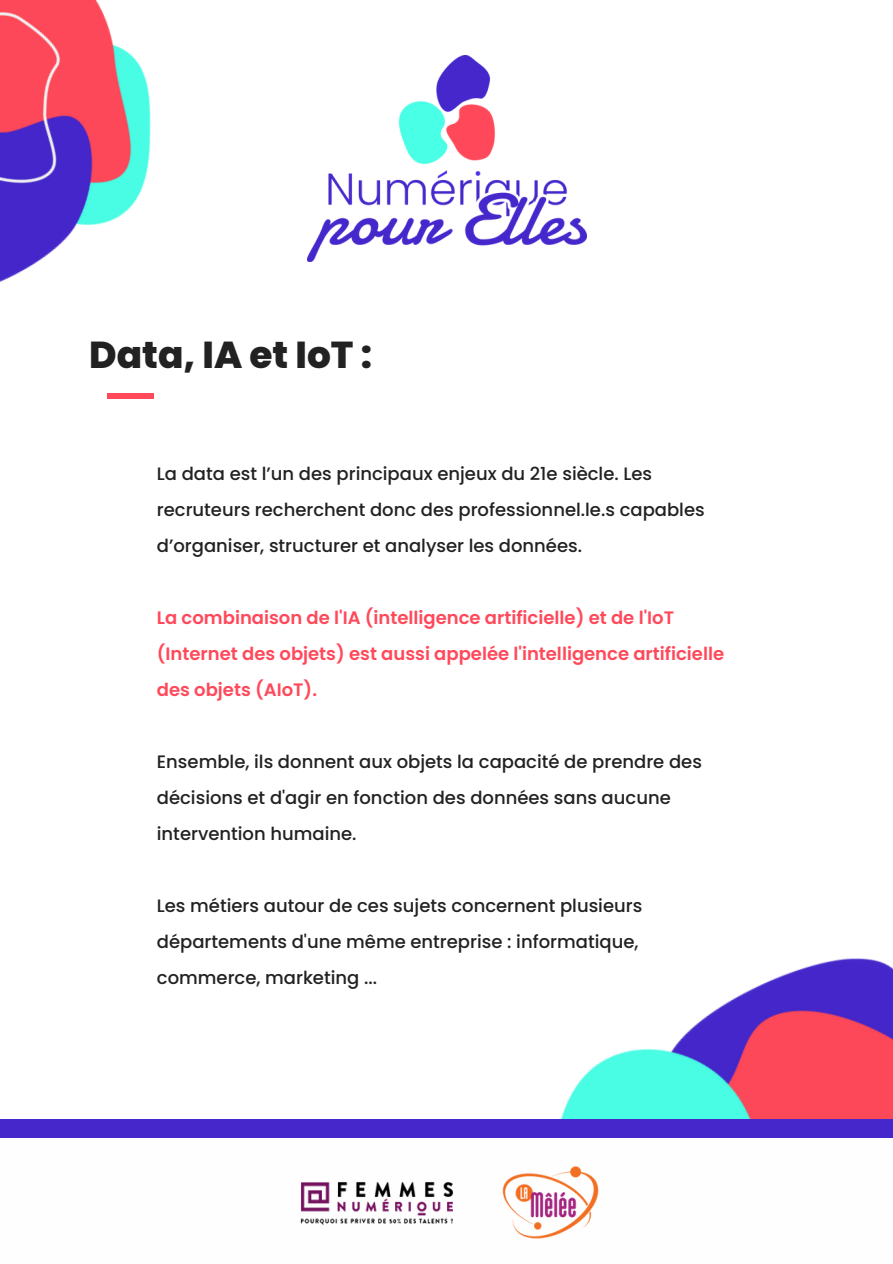
<style>
.page{position:relative;width:893px;height:1264px;background:#fff}
.page>*{position:absolute;margin:0;border:0;box-sizing:border-box;transform-origin:0 0}
.t1{font:800 37.5px "Poppins";color:#222}
.t2{font:500 18px/36px "Poppins";color:#222}
.t3{font:600 18px/36px "Poppins";color:#ff495a}
</style>
<div class="page">
<img style="left:560px;top:958px;width:332px;height:161px">
<div style="left:0;top:1119px;width:892px;height:120px;background:#4527cc"></div>
<div style="left:0;top:1137px;width:892px;height:125px;background:#fefefe"></div>
<img style="left:300px;top:1182px;width:153px;height:43px">
<img style="left:502px;top:1166px;width:97px;height:73px">
<img style="left:307px;top:56px;width:279px;height:205px">
<div style="left:108px;top:393px;width:46px;height:5px;background:#ff495a"></div>
<img style="left:0;top:0;width:151px;height:282px">
<p class="t1" style="left:89px;top:328px;width:284px">Data, IA et IoT :</p>
<p class="t2" style="left:157px;top:456px;width:549px">La data est l’un des principaux enjeux du 21e siècle. Les recruteurs recherchent donc des professionnel.le.s capables d’organiser, structurer et analyser les données.</p>
<p class="t3" style="left:157px;top:600px;width:568px">La combinaison de l'IA (intelligence artificielle) et de l'IoT (Internet des objets) est aussi appelée l'intelligence artificielle des objets (AIoT).</p>
<p class="t2" style="left:157px;top:743px;width:546px">Ensemble, ils donnent aux objets la capacité de prendre des décisions et d'agir en fonction des données sans aucune intervention humaine.</p>
<p class="t2" style="left:157px;top:887px;width:487px">Les métiers autour de ces sujets concernent plusieurs départements d'une même entreprise : informatique, commerce, marketing ...</p>
</div>
